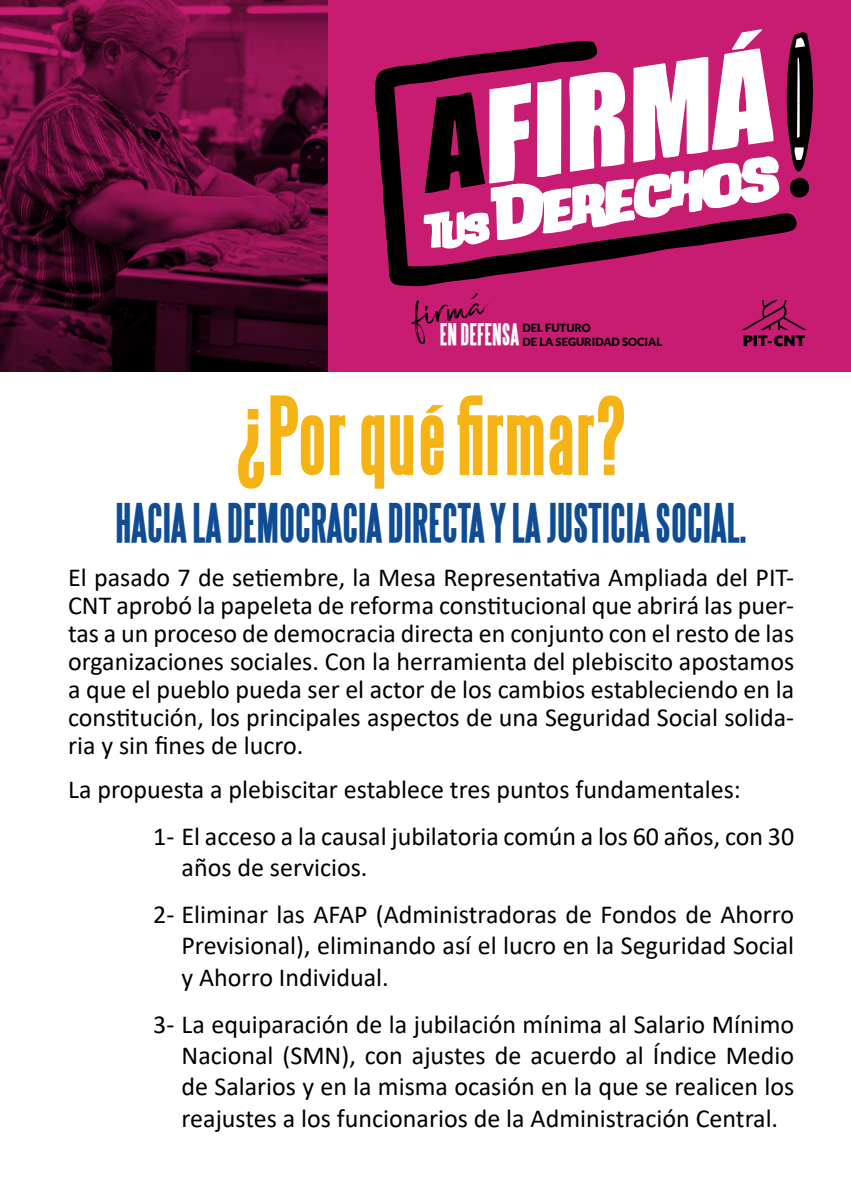
<style>
.page{position:relative;width:851px;height:1191px;background:#fff}
.page>*{position:absolute;margin:0;border:0;box-sizing:border-box;transform-origin:0 0}
.t1{font:700 96px "Steelfish";color:#f5b316}
.t2{font:52.2px "Broadcast Matter";color:#000}
.t3{font:700 48px "Steelfish";color:#0f4c94}
.t4{font:700 26.8px "Steelfish";color:#fff}
.t5{font:26px/28px "Calibri";color:#000}
.t6{font:900 11.2px "Lato";color:#000}
</style>
<div class="page">
<div style="left:0;top:0;width:850px;height:371px;background:#c71c71"></div>
<svg style="left:374px;top:63px;width:283px;height:224px"></svg>
<svg style="left:742px;top:300px;width:64px;height:47px"></svg>
<svg style="left:423px;top:29px;width:390px;height:222px"></svg>
<img style="left:0;top:0;width:327px;height:371px">
<h2 class="t2" style="left:405px;top:283px;width:74px;rotate:-10deg">firmá</h2>
<p class="t4" style="left:440px;top:320px;width:81px">EN DEFENSA</p>
<p class="t6" style="left:522px;top:322px;width:70px">DEL FUTURO</p>
<p class="t6" style="left:522px;top:335px;width:141px">DE LA SEGURIDAD SOCIAL</p>
<h1 class="t1" style="left:235px;top:382px;width:394px">¿Por qué firmar?</h1>
<h3 class="t3" style="left:115px;top:495px;width:632px">HACIA LA DEMOCRACIA DIRECTA Y LA JUSTICIA SOCIAL.</h3>
<p class="t5" style="left:68px;top:562px;width:727px;text-align:justify">El pasado 7 de setiembre, la Mesa Representativa Ampliada del PIT-CNT aprobó la papeleta de reforma constitucional que abrirá las puer&shy;tas a un proceso de democracia directa en conjunto con el resto de las organizaciones sociales. Con la herramienta del plebiscito apostamos a que el pueblo pueda ser el actor de los cambios estableciendo en la constitución, los principales aspectos de una Seguridad Social solida&shy;ria y sin fines de lucro.</p>
<p class="t5" style="left:153px;top:764px;width:642px;line-height:47.2px;text-indent:-85px">La propuesta a plebiscitar establece tres puntos fundamentales:<br>1- El acceso a la causal jubilatoria común a los 60 años, con 30</p>
<p class="t5" style="left:153px;top:843px;width:642px;line-height:47.2px;text-indent:28px">años de servicios.<br>2- Eliminar las AFAP (Administradoras de Fondos de Ahorro</p>
<p class="t5" style="left:181px;top:929px;width:614px;line-height:31.2px">Previsional), eliminando así el lucro en la Seguridad Social y Ahorro Individual.</p>
<p class="t5" style="left:181px;top:1008px;width:614px;line-height:31.2px;text-align:justify;text-indent:-28px">3- La equiparación de la jubilación mínima al Salario Mínimo Nacional (SMN), con ajustes de acuerdo al Índice Medio de Salarios y en la misma ocasión en la que se realicen los reajustes a los funcionarios de la Administración Central.</p>
</div>
